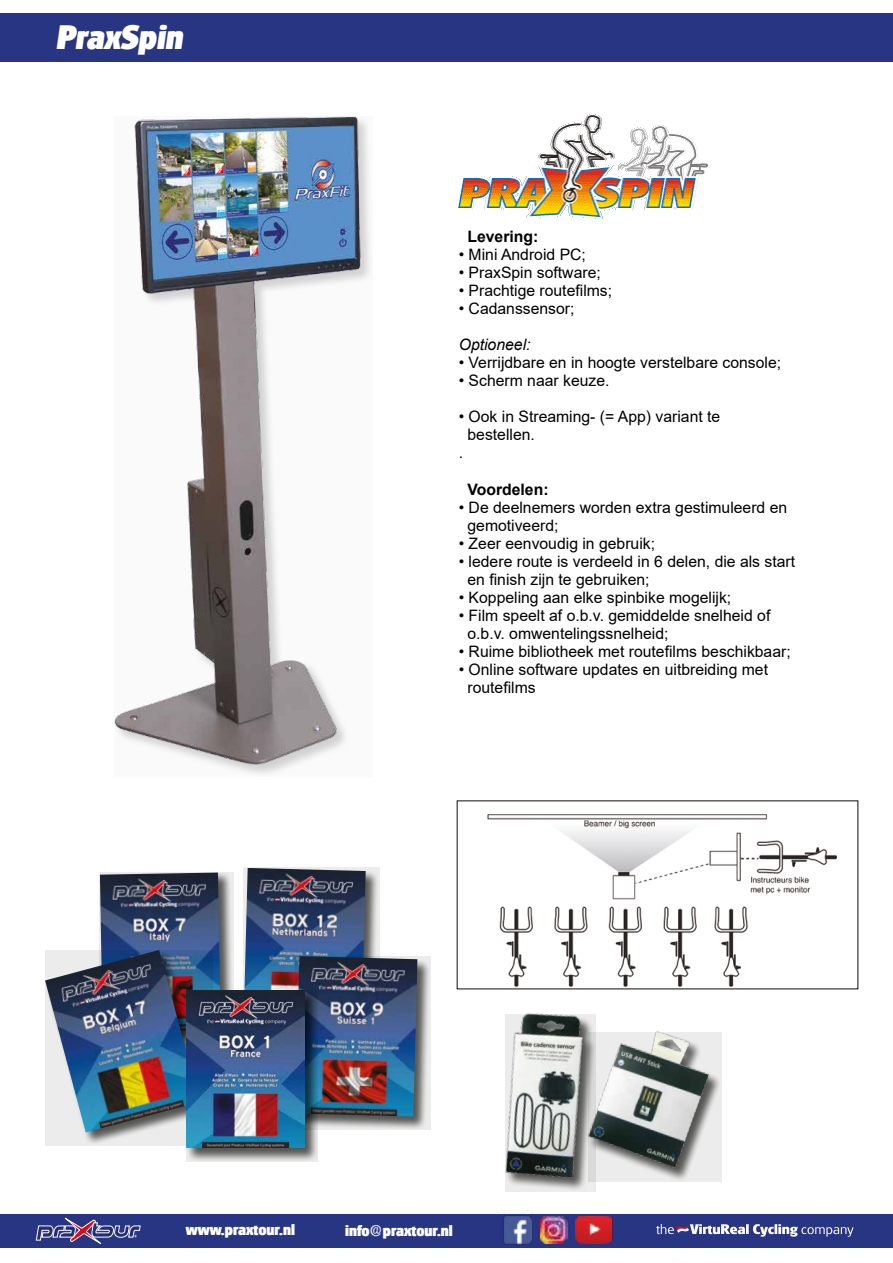
<style>
.page{position:relative;width:893px;height:1263px;background:#fff}
.page>*{position:absolute;margin:0;border:0;box-sizing:border-box;transform-origin:0 0}
.t1{font:italic 800 33px "Glasgow";color:#fff}
.t2{font:15.75px/18px "Arial";color:#010101}
.t3{font:700 15.75px "Arial";color:#010101}
.t4{font:italic 15.75px "Arial";color:#010101}
.t5{font:800 15px "Glasgow";color:#fff}
</style>
<div class="page">
<div style="left:0;top:13px;width:893px;height:49px;background:#283583"></div>
<svg style="left:243px;top:867px;width:136px;height:123px"></svg>
<img style="left:244px;top:868px;width:122px;height:122px">
<svg style="left:99px;top:872px;width:135px;height:118px;background:#b6b6b6"></svg>
<img style="left:100px;top:872px;width:121px;height:118px">
<img style="left:505px;top:1013px;width:91px;height:178px">
<svg style="left:45px;top:950px;width:168px;height:195px;background:#b5c3cf"></svg>
<img style="left:45px;top:950px;width:155px;height:182px">
<svg style="left:318px;top:956px;width:113px;height:174px;background:#b0b0b0"></svg>
<img style="left:295px;top:956px;width:122px;height:160px">
<svg style="left:588px;top:1032px;width:134px;height:150px"></svg>
<img style="left:583px;top:1020px;width:138px;height:156px">
<svg style="left:186px;top:990px;width:132px;height:171px;background:#5e6f7d"></svg>
<img style="left:187px;top:990px;width:118px;height:158px">
<img style="left:114px;top:116px;width:256px;height:659px">
<img style="left:487px;top:814px;width:350px;height:173px">
<img style="left:458px;top:115px;width:250px;height:103px">
<div style="left:0;top:1214px;width:893px;height:33px;background:#283583"></div>
<svg style="left:35px;top:1217px;width:106px;height:27px"></svg>
<svg style="left:656px;top:1224px;width:198px;height:13px"></svg>
<img style="left:575px;top:1217px;width:38px;height:26px">
<img style="left:541px;top:1217px;width:27px;height:27px">
<img style="left:497px;top:1210px;width:42px;height:38px">
<h1 class="t1" style="left:56px;top:16px;width:128px">PraxSpin</h1>
<p class="t3" style="left:467px;top:225px;width:72px">Levering:</p>
<p class="t2" style="left:459px;top:245px;width:129px">• Mini Android PC;</p>
<p class="t2" style="left:459px;top:263px;width:144px">• PraxSpin software;</p>
<p class="t2" style="left:459px;top:281px;width:155px">• Prachtige routefilms;</p>
<p class="t2" style="left:459px;top:299px;width:117px">• Cadanssensor;</p>
<p class="t4" style="left:459px;top:334px;width:73px">Optioneel:</p>
<p class="t2" style="left:459px;top:353px;width:324px">• Verrijdbare en in hoogte verstelbare console;</p>
<p class="t2" style="left:459px;top:371px;width:152px">• Scherm naar keuze.</p>
<p class="t2" style="left:459px;top:407px;width:263px">• Ook in Streaming- (= App) variant te</p>
<p class="t2" style="left:467px;top:425px;width:69px">bestellen.</p>
<p class="t2" style="left:459px;top:443px;width:6px">.</p>
<p class="t3" style="left:467px;top:478px;width:83px">Voordelen:</p>
<p class="t2" style="left:467px;top:498px;width:321px;text-indent:-9px">• De deelnemers worden extra gestimuleerd en gemotiveerd;</p>
<p class="t2" style="left:459px;top:534px;width:198px">• Zeer eenvoudig in gebruik;</p>
<p class="t2" style="left:467px;top:552px;width:329px;text-indent:-9px">• ledere route is verdeeld in 6 delen, die als start en finish zijn te gebruiken;</p>
<p class="t2" style="left:459px;top:588px;width:274px">• Koppeling aan elke spinbike mogelijk;</p>
<p class="t2" style="left:467px;top:606px;width:304px;text-indent:-9px">• Film speelt af o.b.v. gemiddelde snelheid of o.b.v. omwentelingssnelheid;</p>
<p class="t2" style="left:459px;top:642px;width:333px">• Ruime bibliotheek met routefilms beschikbaar;</p>
<p class="t2" style="left:467px;top:660px;width:302px;text-indent:-9px">• Online software updates en uitbreiding met routefilms</p>
<p class="t5" style="left:186px;top:1220px;width:111px">www.praxtour.nl</p>
<p class="t5" style="left:345px;top:1221px;width:109px">info@praxtour.nl</p>
</div>
